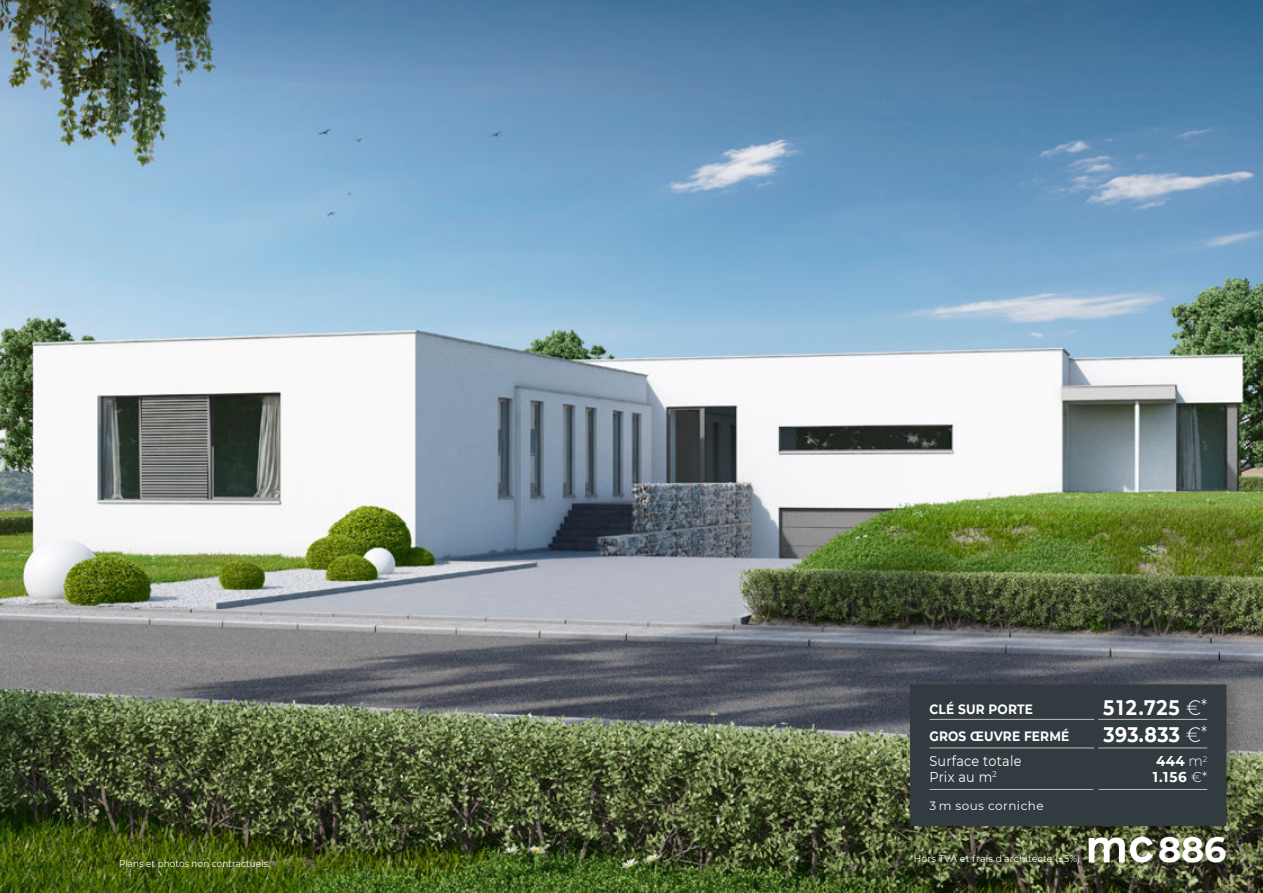
<style>
.page{position:relative;width:1263px;height:893px;background:#fff}
.page>*{position:absolute;margin:0;border:0;box-sizing:border-box;transform-origin:0 0}
.t1{font:700 34.95px "Montserrat";color:#fff}
.t2{font:700 21px/27px "Montserrat";letter-spacing:.03em;color:#fff;scale:.9 1}
.t3{font:14.25px/15.9px "Montserrat";letter-spacing:.02em;color:#fff;scale:.9 1}
.t4{font:700 14.25px/15.9px "Montserrat";letter-spacing:.04em;color:#fff;scale:.95 1}
.t5{font:700 13.5px/27px "Montserrat";letter-spacing:.015em;color:#fff;scale:.9 1}
.t6{font:12px "Montserrat";letter-spacing:.035em;color:#fff}
.t7{font:9.75px "Montserrat";letter-spacing:.015em;color:#fff;scale:.95 1}
.t8{font:9.75px "Montserrat";letter-spacing:.015em;color:#fff;scale:.9 1}
.s1{font-weight:300}
.s2{font-weight:300;font-size:18px}
</style>
<div class="page">
<img style="left:0;top:0;width:1263px;height:893px">
<div style="left:904px;top:669px;width:345px;height:171px;background:#000;opacity:.24"></div>
<div style="left:910px;top:684px;width:316px;height:142px;background:#323b40"></div>
<svg style="left:1089px;top:837px;width:64px;height:25px"></svg>
<hr style="left:929px;top:719px;width:165px;height:1px;background:#bcbec0">
<hr style="left:929px;top:748px;width:165px;height:1px;background:#bcbec0">
<hr style="left:929px;top:789px;width:164px;height:1px;background:#bcbec0">
<hr style="left:1098px;top:719px;width:109px;height:1px;background:#bcbec0">
<hr style="left:1098px;top:748px;width:109px;height:1px;background:#bcbec0">
<hr style="left:1099px;top:789px;width:108px;height:1px;background:#bcbec0">
<h3 class="t5" style="left:929px;top:696px;width:157px">CLÉ SUR PORTE<br>GROS ŒUVRE FERMÉ</h3>
<h3 class="t3" style="left:929px;top:754px;width:104px">Surface totale<br>Prix au m<sup>2</sup></h3>
<p class="t6" style="left:929px;top:797px;width:116px">3 m sous corniche</p>
<p class="t8" style="left:119px;top:859px;width:169px">Plans et photos non contractuels.</p>
<p class="t7" style="left:910px;top:855px;width:181px">*Hors TVA et frais d’architecte (±5%)</p>
<h2 class="t2" style="left:1103px;top:695px;width:117px">512.725 <span class="s1">€</span><span class="s2">*<br></span>393.833 <span class="s1">€</span><span class="s2">*</span></h2>
<h3 class="t4" style="left:1153px;top:753px;width:59px">444 <span class="s1">m</span><sup>2<br></sup>1.156 <span class="s1">€*</span></h3>
<h1 class="t1" style="left:1158px;top:825px;width:70px">886</h1>
</div>
